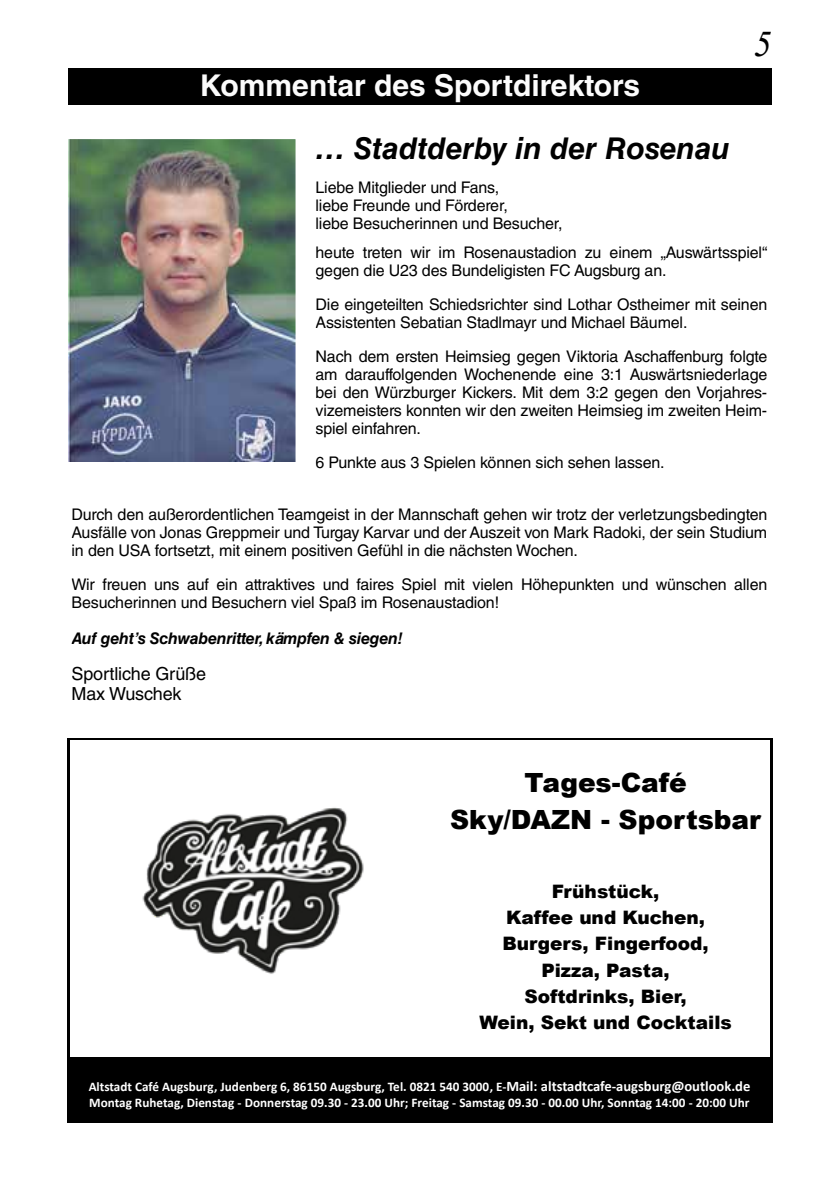
<style>
.page{position:relative;width:840px;height:1191px;background:#fff}
.page>*{position:absolute;margin:0;border:0;box-sizing:border-box;transform-origin:0 0}
.t1{font:italic 36px "Times New Roman";color:#000}
.t2{font:700 30px "Helvetica LT Std";color:#fbfbfb}
.t3{font:italic 700 30px "Helvetica LT Std";color:#000}
.t4{font:900 26.4px/37.2px "Arial";color:#000;text-align:center}
.t5{font:900 18.6px/26px "Arial";color:#000;text-align:center}
.t6{font:18px/20px "Helvetica LT Std";letter-spacing:-.01em;color:#000}
.t7{font:16px/18px "Helvetica LT Std";letter-spacing:-.01em;color:#000}
.t8{font:italic 700 16px "Helvetica LT Std";letter-spacing:-.01em;color:#000}
.t9{font:700 13.2px/16.4px "Calibri";color:#fff}
.s1{font-size:14.6px}
</style>
<div class="page">
<hr style="left:70px;top:738px;width:370px;height:2px;background:#000">
<hr style="left:443px;top:738px;width:326px;height:2px;background:#000">
<hr style="left:67px;top:740px;width:3px;height:316px;background:#000">
<hr style="left:769px;top:740px;width:3px;height:316px;background:#000">
<div style="left:70px;top:1057px;width:5px;height:66px;background:#000"></div>
<div style="left:763px;top:1057px;width:6px;height:66px;background:#000"></div>
<div style="left:75px;top:1057px;width:688px;height:20px;background:#000"></div>
<div style="left:75px;top:1077px;width:688px;height:17px;background:#000"></div>
<div style="left:75px;top:1094px;width:688px;height:16px;background:#000"></div>
<div style="left:75px;top:1110px;width:688px;height:13px;background:#000"></div>
<hr style="left:70px;top:1056px;width:370px;height:1px;background:#000">
<hr style="left:441px;top:1056px;width:328px;height:1px;background:#000">
<hr style="left:67px;top:1057px;width:3px;height:66px;background:#000">
<hr style="left:769px;top:1057px;width:3px;height:66px;background:#000">
<img style="left:142px;top:807px;width:222px;height:167px">
<div style="left:68px;top:68px;width:703px;height:36px;background:#000"></div>
<img style="left:68px;top:140px;width:226px;height:321px">
<h2 class="t2" style="left:200px;top:67px;width:441px">Kommentar des Sportdirektors</h2>
<h1 class="t1" style="left:753px;top:19px;width:19px">5</h1>
<h2 class="t3" style="left:315px;top:130px;width:415px">… Stadtderby in der Rosenau</h2>
<p class="t7" style="left:315px;top:178px;width:248px">Liebe Mitglieder und Fans,<br>liebe Freunde und Förderer,<br>liebe Besucherinnen und Besucher,</p>
<p class="t7" style="left:315px;top:243px;width:453px">heute treten wir im Rosenaustadion zu einem „Auswärtsspiel“ gegen die U23 des Bundeligisten FC Augsburg an.</p>
<p class="t7" style="left:315px;top:295px;width:453px">Die eingeteilten Schiedsrichter sind Lothar Ostheimer mit seinen<br>Assistenten Sebatian Stadlmayr und Michael Bäumel.</p>
<p class="t7" style="left:315px;top:347px;width:453px;text-align:justify">Nach dem ersten Heimsieg gegen Viktoria Aschaffenburg folgte am darauffolgenden Wochenende eine 3:1 Auswärtsniederlage bei den Würzburger Kickers. Mit dem 3:2 gegen den Vorjahres&shy;vizemeisters konnten wir den zweiten Heimsieg im zweiten Heim&shy;spiel einfahren.</p>
<p class="t7" style="left:315px;top:453px;width:350px">6 Punkte aus 3 Spielen können sich sehen lassen.</p>
<p class="t7" style="left:72px;top:505px;width:696px;text-align:justify">Durch den außerordentlichen Teamgeist in der Mannschaft gehen wir trotz der verletzungsbedingten Ausfälle von Jonas Greppmeir und Turgay Karvar und der Auszeit von Mark Radoki, der sein Studium in den USA fortsetzt, mit einem positiven Gefühl in die nächsten Wochen.</p>
<p class="t7" style="left:72px;top:575px;width:696px">Wir freuen uns auf ein attraktives und faires Spiel mit vielen Höhepunkten und wünschen allen<br>Besucherinnen und Besuchern viel Spaß im Rosenaustadion!</p>
<p class="t8" style="left:72px;top:628px;width:333px">Auf geht’s Schwabenritter, kämpfen &amp; siegen!</p>
<p class="t6" style="left:71px;top:664px;width:136px">Sportliche Grüße<br>Max Wuschek</p>
<h3 class="t4" style="left:450px;top:763px;width:312px">Tages-Café<br>Sky/DAZN - Sportsbar</h3>
<p class="t5" style="left:479px;top:878px;width:254px">Frühstück,<br>Kaffee und Kuchen,<br>Burgers, Fingerfood,<br>Pizza, Pasta,<br>Softdrinks, Bier,<br>Wein, Sekt und Cocktails</p>
<p class="t9" style="left:89px;top:1077px;width:662px">Altstadt Café Augsburg, Judenberg 6, 86150 Augsburg, Tel. 0821 540 3000, E-<span class="s1">Mail: altstadtcafe-augsburg@outlook.de<br></span>Montag Ruhetag, Dienstag - Donnerstag 09.30 - 23.00 Uhr; Freitag - Samstag 09.30 - 00.00 Uhr, Sonntag 14:00 - 20:00 Uhr</p>
</div>
